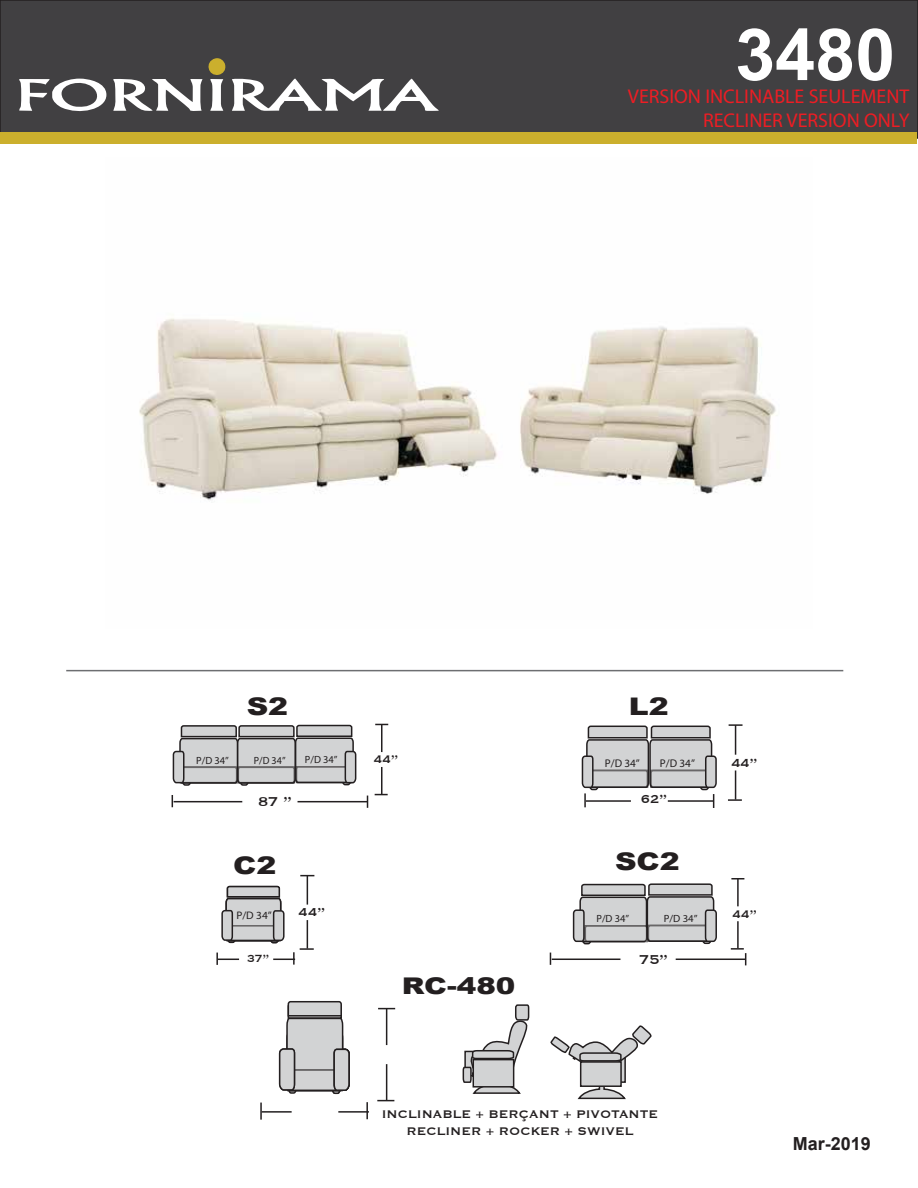
<style>
.page{position:relative;width:918px;height:1188px;background:#fff}
.page>*{position:absolute;margin:0;border:0;box-sizing:border-box;transform-origin:0 0}
.t1{font:700 72px "Arial";color:#fff}
.t2{font:900 24.3px "Arial";color:#231f20;scale:1.23 1}
.t3{font:900 22.95px "Arial";color:#231f20;scale:1.27 1}
.t4{font:19.95px/24px "Myriad Pro";color:#ed1d24;text-align:right}
.t5{font:700 18px "Arial";color:#231f20}
.t6{font:900 17.1px "Arial";color:#231f20}
.t7{font:16.8px "Copperplate";color:#231f20}
.t8{font:15.15px "Copperplate";color:#231f20}
.t9{font:900 15.15px "Arial";color:#231f20}
.t10{font:14.85px "Copperplate";color:#231f20;scale:1.04 1}
.t11{font:14.4px/17.2px "Copperplate";color:#231f20;text-align:center}
.t12{font:14.25px "Copperplate";color:#231f20}
.t13{font:13.5px "Copperplate";color:#231f20;scale:.95 1}
.t14{font:11.25px "Myriad Pro";color:#231f20}
.t15{font:10.95px "Myriad Pro";color:#231f20;scale:1.04 1}
.t16{font:10.5px "Myriad Pro";color:#231f20}
</style>
<div class="page">
<div style="left:0;top:0;width:918px;height:138px;background:#414042"></div>
<div style="left:0;top:0;width:918px;height:139px;border:2px solid #231f20"></div>
<svg style="left:232px;top:78px;width:207px;height:33px"></svg>
<svg style="left:19px;top:78px;width:87px;height:34px"></svg>
<svg style="left:113px;top:58px;width:113px;height:53px"></svg>
<div style="left:0;top:132px;width:917px;height:12px;background:#cbaf2d"></div>
<hr style="left:66px;top:670px;width:777px;height:1px;background:#6d6e71">
<div style="left:228px;top:935px;width:7px;height:8px;border:2px solid #231f20;border-radius:2px"></div>
<div style="left:270px;top:935px;width:8px;height:8px;border:2px solid #231f20;border-radius:2px"></div>
<svg style="left:221px;top:885px;width:64px;height:57px;background:#b5b5b6"></svg>
<hr style="left:307px;top:876px;width:1px;height:73px;background:#231f20">
<svg style="left:300px;top:875px;width:14px;height:1px"></svg>
<div style="left:301px;top:905px;width:14px;height:15px;background:#fff"></div>
<hr style="left:218px;top:959px;width:77px;height:1px;background:#231f20">
<svg style="left:293px;top:948px;width:21px;height:17px"></svg>
<svg style="left:216px;top:953px;width:2px;height:12px"></svg>
<div style="left:239px;top:949px;width:34px;height:20px;background:#fff"></div>
<hr style="left:381px;top:724px;width:1px;height:70px;background:#231f20">
<svg style="left:375px;top:724px;width:13px;height:1px"></svg>
<svg style="left:375px;top:794px;width:13px;height:1px"></svg>
<div style="left:376px;top:752px;width:12px;height:15px;background:#fff"></div>
<hr style="left:174px;top:801px;width:194px;height:1px;background:#231f20">
<svg style="left:172px;top:795px;width:1px;height:12px"></svg>
<div style="left:242px;top:795px;width:56px;height:14px;background:#fff"></div>
<div style="left:342px;top:777px;width:9px;height:8px;border:2px solid #231f20;border-radius:2px"></div>
<div style="left:182px;top:777px;width:9px;height:9px;border:2px solid #231f20;border-radius:2px"></div>
<div style="left:240px;top:777px;width:8px;height:9px;border:2px solid #231f20;border-radius:2px"></div>
<svg style="left:172px;top:724px;width:185px;height:60px;background:#b9b9ba"></svg>
<hr style="left:735px;top:725px;width:1px;height:75px;background:#231f20">
<svg style="left:729px;top:724px;width:14px;height:2px"></svg>
<svg style="left:728px;top:799px;width:14px;height:2px"></svg>
<div style="left:730px;top:755px;width:13px;height:15px;background:#fff"></div>
<svg style="left:581px;top:725px;width:136px;height:83px"></svg>
<hr style="left:737px;top:879px;width:2px;height:69px;background:#231f20">
<svg style="left:731px;top:878px;width:13px;height:2px"></svg>
<div style="left:732px;top:906px;width:13px;height:15px;background:#fff"></div>
<hr style="left:552px;top:959px;width:194px;height:1px;background:#231f20">
<svg style="left:731px;top:948px;width:15px;height:17px"></svg>
<svg style="left:550px;top:953px;width:1px;height:12px"></svg>
<div style="left:620px;top:953px;width:56px;height:13px;background:#fff"></div>
<div style="left:583px;top:936px;width:8px;height:8px;border:2px solid #231f20;border-radius:2px"></div>
<div style="left:703px;top:936px;width:8px;height:8px;border:2px solid #231f20;border-radius:2px"></div>
<svg style="left:572px;top:883px;width:145px;height:60px;background:#b9b9ba"></svg>
<svg style="left:278px;top:1001px;width:72px;height:94px;background:#c1c1c2"></svg>
<hr style="left:386px;top:1009px;width:1px;height:91px;background:#231f20">
<svg style="left:378px;top:1008px;width:17px;height:1px"></svg>
<svg style="left:377px;top:1100px;width:17px;height:1px"></svg>
<div style="left:380px;top:1045px;width:15px;height:19px;background:#fff"></div>
<svg style="left:462px;top:1004px;width:68px;height:90px"></svg>
<svg style="left:550px;top:1025px;width:102px;height:75px"></svg>
<hr style="left:262px;top:1111px;width:107px;height:2px;background:#231f20">
<svg style="left:366px;top:1102px;width:2px;height:17px"></svg>
<svg style="left:260px;top:1103px;width:2px;height:17px"></svg>
<div style="left:292px;top:1099px;width:46px;height:26px;background:#fff"></div>
<img style="left:139px;top:318px;width:637px;height:182px">
<h1 class="t1" style="left:735px;top:7px;width:162px">3480</h1>
<h3 class="t4" style="left:628px;top:84px;width:283px">VERSION INCLINABLE SEULEMENT<br>RECLINER VERSION ONLY</h3>
<h2 class="t2" style="left:247px;top:688px;width:35px">S2</h2>
<h2 class="t2" style="left:629px;top:688px;width:34px">L2</h2>
<p class="t16" style="left:196px;top:754px;width:34px">P/D 34”</p>
<p class="t16" style="left:254px;top:754px;width:33px">P/D 34”</p>
<p class="t16" style="left:305px;top:753px;width:34px">P/D 34”</p>
<p class="t12" style="left:374px;top:750px;width:26px">44”</p>
<p class="t6" style="left:611px;top:744px;width:13px">L</p>
<p class="t6" style="left:673px;top:743px;width:13px">2</p>
<p class="t14" style="left:605px;top:756px;width:37px">P/D 34”</p>
<p class="t14" style="left:660px;top:756px;width:37px">P/D 34”</p>
<p class="t8" style="left:731px;top:753px;width:28px">44”</p>
<p class="t7" style="left:258px;top:791px;width:35px">87 ”</p>
<p class="t8" style="left:641px;top:789px;width:28px">62”</p>
<h2 class="t2" style="left:233px;top:847px;width:37px">C2</h2>
<h2 class="t2" style="left:615px;top:844px;width:54px">SC2</h2>
<p class="t9" style="left:247px;top:901px;width:12px">2</p>
<p class="t15" style="left:236px;top:908px;width:36px">P/D 34”</p>
<p class="t10" style="left:299px;top:903px;width:27px">44”</p>
<p class="t16" style="left:596px;top:912px;width:34px">P/D 34”</p>
<p class="t16" style="left:664px;top:912px;width:35px">P/D 34”</p>
<p class="t12" style="left:733px;top:905px;width:26px">44”</p>
<p class="t13" style="left:247px;top:950px;width:25px">37”</p>
<p class="t7" style="left:639px;top:948px;width:30px">75”</p>
<h3 class="t3" style="left:402px;top:969px;width:91px">RC-480</h3>
<p class="t11" style="left:382px;top:1104px;width:278px">INCLINABLE + BERÇANT + PIVOTANTE<br>RECLINER + ROCKER + SWIVEL</p>
<p class="t5" style="left:793px;top:1132px;width:80px">Mar-2019</p>
</div>
